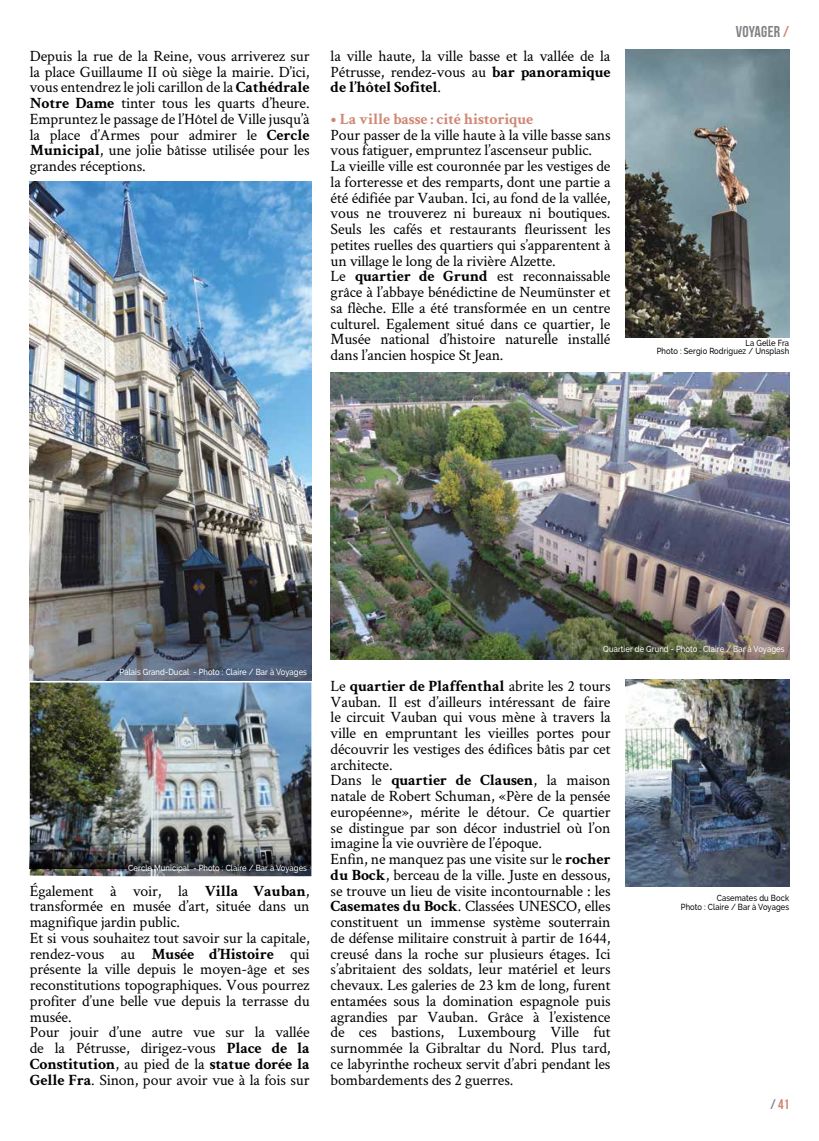
<style>
.page{position:relative;width:819px;height:1141px;background:#fff}
.page>*{position:absolute;margin:0;border:0;box-sizing:border-box;transform-origin:0 0}
.t1{font:15.75px/15.8px "Crimson Text";letter-spacing:-.01em;color:#000}
.t2{font:700 15.75px "Crimson Text";letter-spacing:-.01em;color:#cf8774}
.t3{font:15.75px "Bebas Neue";letter-spacing:.02em;color:#808285}
.t4{font:14px "Bebas Neue";color:#cf8774}
.t5{font:500 8.75px "Raleway";letter-spacing:.015em;color:#fff;scale:.87 1}
.t6{font:500 8.75px/8.8px "Raleway";letter-spacing:.015em;color:#000;text-align:right;scale:.87 1}
.s1{font-weight:700}
.s2{color:#cf8774}
.s3{color:#808285}
</style>
<div class="page">
<img style="left:30px;top:181px;width:281px;height:499px">
<img style="left:625px;top:680px;width:164px;height:207px">
<img style="left:30px;top:683px;width:281px;height:193px">
<img style="left:330px;top:373px;width:459px;height:287px">
<svg style="left:30px;top:850px;width:279px;height:19px;background:#343639"></svg>
<img style="left:625px;top:50px;width:164px;height:287px">
<p class="t1" style="left:30px;top:47px;width:281px;text-align:justify">Depuis la rue de la Reine, vous arriverez sur la place Guillaume II où siège la mairie. D’ici, vous entendrez le joli carillon de la <span class="s1">Cathédrale Notre Dame</span> tinter tous les quarts d’heure.<br>Empruntez le passage de l’Hôtel de Ville jusqu’à la place d’Armes pour admirer le <span class="s1">Cercle Municipal</span>, une jolie bâtisse utilisée pour les grandes réceptions.</p>
<p class="t1" style="left:330px;top:47px;width:281px;text-align:justify">la ville haute, la ville basse et la vallée de la Pétrusse, rendez-vous au <span class="s1">bar panoramique de l’hôtel Sofitel</span>.</p>
<p class="t2" style="left:330px;top:109px;width:204px">• La ville basse : cité historique</p>
<p class="t1" style="left:330px;top:126px;width:281px">Pour passer de la ville haute à la ville basse sans vous fatiguer, empruntez l’ascenseur public.<br>La vieille ville est couronnée par les vestiges de la forteresse et des remparts, dont une partie a été édifiée par Vauban. Ici, au fond de la vallée, vous ne trouverez ni bureaux ni boutiques.<br>Seuls les cafés et restaurants fleurissent les petites ruelles des quartiers qui s’apparentent à un village le long de la rivière Alzette.<br>Le <span class="s1">quartier de Grund</span> est reconnaissable grâce à l’abbaye bénédictine de Neumünster et sa flèche. Elle a été transformée en un centre culturel. Egalement situé dans ce quartier, le Musée national d’histoire naturelle installé dans l’ancien hospice St Jean.</p>
<p class="t3" style="left:735px;top:23px;width:55px">VOYAGER <span class="s2">/</span></p>
<p class="t6" style="left:656px;top:338px;width:154px">La Gelle Fra<br>Photo : Sergio Rodriguez / Unsplash</p>
<p class="t5" style="left:120px;top:667px;width:217px">Palais Grand-Ducal - Photo : Claire / Bar à Voyages</p>
<p class="t5" style="left:128px;top:863px;width:207px">Cercle Municipal - Photo : Claire / Bar à Voyages</p>
<p class="t1" style="left:30px;top:882px;width:281px">Également à voir, la <span class="s1">Villa Vauban</span>, transformée en musée d’art, située dans un magnifique jardin public.<br>Et si vous souhaitez tout savoir sur la capitale, rendez-vous au <span class="s1">Musée d’Histoire</span> qui présente la ville depuis le moyen-âge et ses reconstitutions topographiques. Vous pourrez profiter d’une belle vue depuis la terrasse du musée.<br>Pour jouir d’une autre vue sur la vallée de la Pétrusse, dirigez-vous <span class="s1">Place de la Constitution</span>, au pied de la <span class="s1">statue dorée la Gelle Fra</span>. Sinon, pour avoir vue à la fois sur</p>
<p class="t5" style="left:603px;top:644px;width:210px">Quartier de Grund - Photo : Claire / Bar à Voyages</p>
<p class="t1" style="left:330px;top:677px;width:281px">Le <span class="s1">quartier de Plaffenthal</span> abrite les 2 tours Vauban. Il est d’ailleurs intéressant de faire le circuit Vauban qui vous mène à travers la ville en empruntant les vieilles portes pour découvrir les vestiges des édifices bâtis par cet architecte.<br>Dans le <span class="s1">quartier de Clausen</span>, la maison natale de Robert Schuman, «Père de la pensée européenne», mérite le détour. Ce quartier se distingue par son décor industriel où l’on imagine la vie ouvrière de l’époque.<br>Enfin, ne manquez pas une visite sur le <span class="s1">rocher du Bock</span>, berceau de la ville. Juste en dessous, se trouve un lieu de visite incontournable : les <span class="s1">Casemates du Bock</span>. Classées UNESCO, elles constituent un immense système souterrain de défense militaire construit à partir de 1644, creusé dans la roche sur plusieurs étages. Ici s’abritaient des soldats, leur matériel et leurs chevaux. Les galeries de 23 km de long, furent entamées sous la domination espagnole puis agrandies par Vauban. Grâce à l’existence de ces bastions, Luxembourg Ville fut surnommée la Gibraltar du Nord. Plus tard, ce labyrinthe rocheux servit d’abri pendant les bombardements des 2 guerres.</p>
<p class="t6" style="left:680px;top:894px;width:126px">Casemates du Bock<br>Photo : Claire / Bar à Voyages</p>
<p class="t4" style="left:770px;top:1097px;width:20px"><span class="s3">/</span>41</p>
</div>
